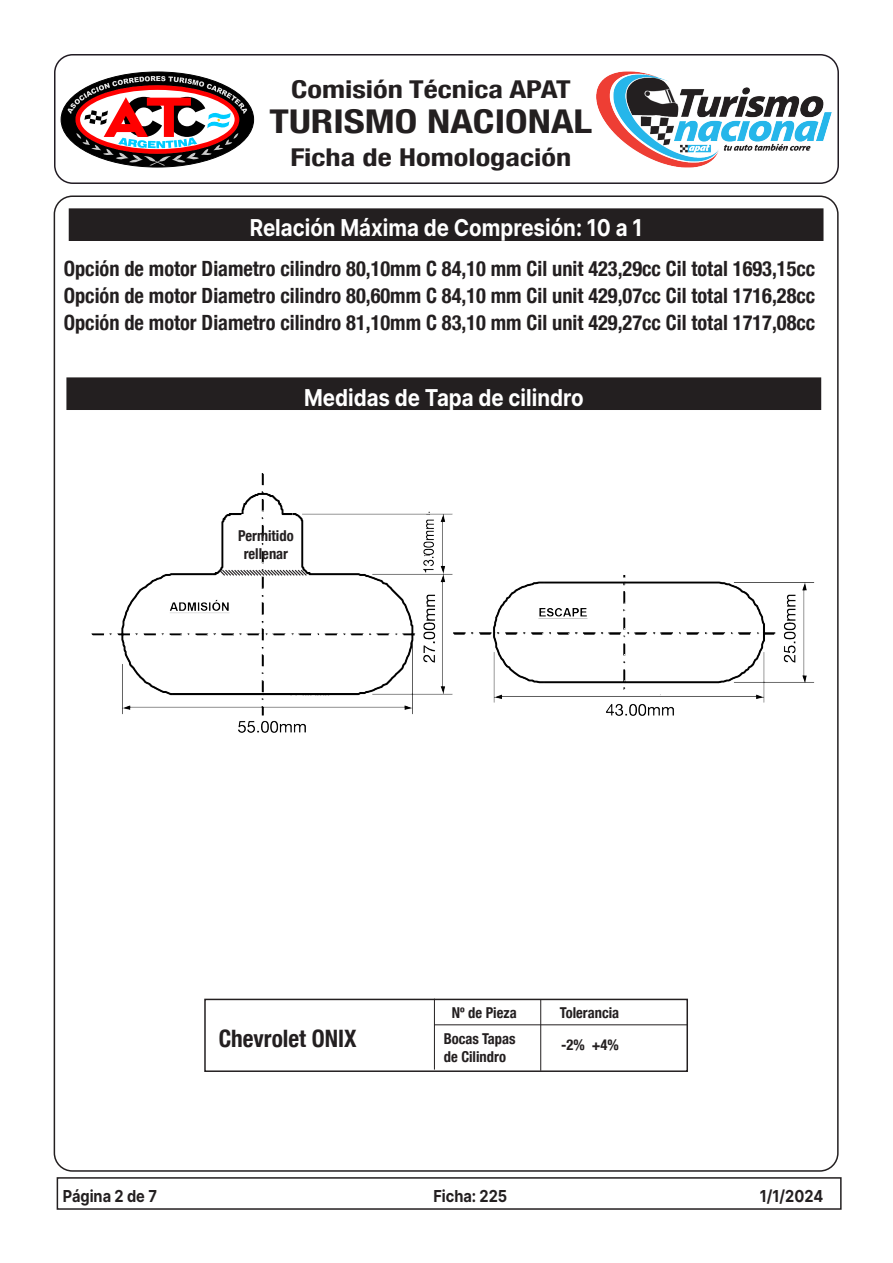
<style>
.page{position:relative;width:893px;height:1263px;background:#fff}
.page>*{position:absolute;margin:0;border:0;box-sizing:border-box;transform-origin:0 0}
.t1{font:700 condensed 32.7px "Helvetica Neue";color:#231f20;scale:1.24 1}
.t2{font:700 condensed 24.6px "Helvetica Neue";color:#231f20;scale:1.24 1}
.t3{font:700 condensed 24px "Helvetica Neue";color:#231f20}
.t4{font:700 23.25px "Inter";color:#fff;scale:.88 1}
.t5{font:700 condensed 21px "Helvetica Neue";color:#231f20}
.t6{font:700 16.5px "Inter";color:#231f20;scale:.88 1}
.t7{font:700 condensed 15px/18px "Helvetica Neue";color:#231f20}
</style>
<div class="page">
<div style="left:54px;top:54px;width:785px;height:130px;border:2px solid #221c24;border-radius:18px"></div>
<img style="left:597px;top:72px;width:235px;height:96px">
<svg style="left:61px;top:72px;width:193px;height:95px"></svg>
<div style="left:57px;top:1177px;width:785px;height:33px;border:2px solid #231f20"></div>
<div style="left:67px;top:378px;width:753px;height:31px;background:#231f20"></div>
<div style="left:66px;top:377px;width:755px;height:33px;border:2px solid #231f20"></div>
<div style="left:204px;top:999px;width:484px;height:73px;border:2px solid #231f20"></div>
<hr style="left:434px;top:999px;width:1px;height:70px;background:#231f20">
<hr style="left:540px;top:1000px;width:1px;height:71px;background:#231f20">
<hr style="left:434px;top:1024px;width:254px;height:1px;background:#231f20">
<img style="left:91px;top:473px;width:724px;height:260px">
<svg style="left:218px;top:569px;width:90px;height:8px"></svg>
<div style="left:69px;top:209px;width:754px;height:31px;background:#231f20"></div>
<div style="left:69px;top:208px;width:754px;height:33px;border:2px solid #231f20"></div>
<p class="t2" style="left:291px;top:74px;width:227px">Comisión Técnica APAT</p>
<h1 class="t1" style="left:270px;top:102px;width:262px">TURISMO NACIONAL</h1>
<p class="t2" style="left:291px;top:143px;width:228px">Ficha de Homologación</p>
<p class="t4" style="left:250px;top:211px;width:448px">Relación Máxima de Compresión: 10 a 1</p>
<p class="t5" style="left:64px;top:256px;width:753px">Opción de motor Diametro cilindro 80,10mm C 84,10 mm Cil unit 423,29cc Cil total 1693,15cc</p>
<p class="t5" style="left:64px;top:283px;width:753px">Opción de motor Diametro cilindro 80,60mm C 84,10 mm Cil unit 429,07cc Cil total 1716,28cc</p>
<p class="t5" style="left:64px;top:310px;width:753px">Opción de motor Diametro cilindro 81,10mm C 83,10 mm Cil unit 429,27cc Cil total 1717,08cc</p>
<p class="t4" style="left:304px;top:380px;width:319px">Medidas de Tapa de cilindro</p>
<p class="t7" style="left:238px;top:527px;width:57px">Permitido</p>
<p class="t7" style="left:244px;top:545px;width:46px">rellenar</p>
<p class="t3" style="left:219px;top:1024px;width:139px">Chevrolet ONIX</p>
<p class="t7" style="left:452px;top:1003px;width:66px">Nº de Pieza</p>
<p class="t7" style="left:560px;top:1003px;width:61px">Tolerancia</p>
<p class="t7" style="left:561px;top:1035px;width:59px">-2% +4%</p>
<p class="t7" style="left:444px;top:1029px;width:73px">Bocas Tapas de Cilindro</p>
<p class="t6" style="left:63px;top:1184px;width:109px">Página 2 de 7</p>
<p class="t6" style="left:433px;top:1184px;width:86px">Ficha: 225</p>
<p class="t6" style="left:760px;top:1184px;width:74px">1/1/2024</p>
</div>
